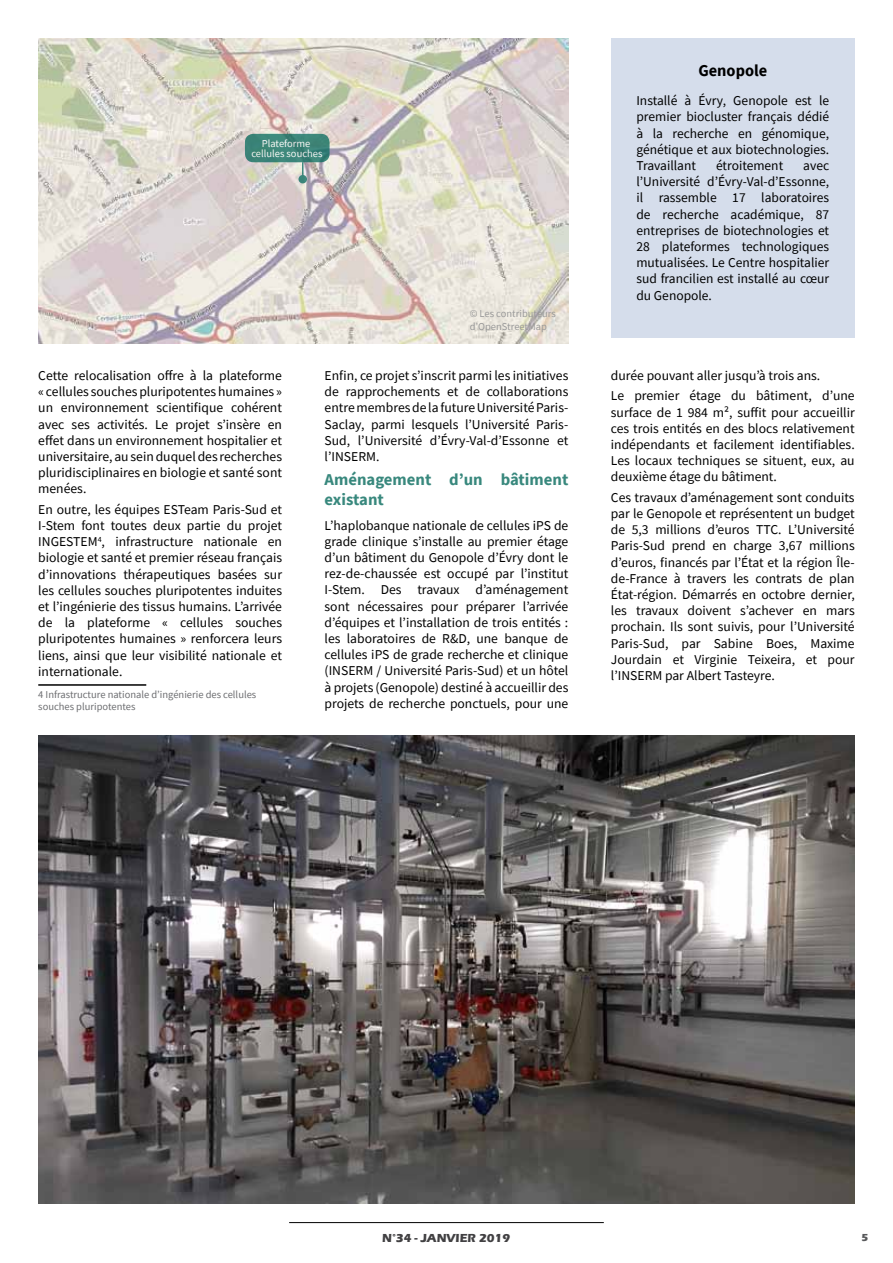
<style>
.page{position:relative;width:893px;height:1263px;background:#fff}
.page>*{position:absolute;margin:0;border:0;box-sizing:border-box;transform-origin:0 0}
.t1{font:700 16.5px/19.8px "Source Sans Pro";color:#38887d}
.t2{font:700 16.5px "Source Sans Pro";color:#000}
.t3{font:13.5px/16.2px "Source Sans Pro";color:#000;text-align:justify}
.t4{font:700 12px "Eras ITC";color:#414042}
.t5{font:10.5px/12.6px "Source Sans Pro";color:#6d6e71}
.t6{font:10.5px/12.6px "Source Sans Pro";color:#999}
.t7{font:10.5px/10.5px "Source Sans Pro";color:#fff;text-align:center}
.t8{font:700 10.5px "Eras ITC";color:#58595b}
</style>
<div class="page">
<hr style="left:289px;top:1222px;width:315px;height:1px;background:#000">
<hr style="left:38px;top:684px;width:108px;height:2px;background:#000">
<img style="left:38px;top:735px;width:817px;height:468px">
<img style="left:38px;top:38px;width:530px;height:306px">
<div style="left:611px;top:38px;width:244px;height:300px;background:#d5ddeb"></div>
<svg style="left:245px;top:134px;width:85px;height:28px;fill:#3d8579"></svg>
<svg style="left:298px;top:175px;width:9px;height:8px"></svg>
<svg style="left:302px;top:162px;width:1px;height:13px"></svg>
<p class="t7" style="left:251px;top:138px;width:73px">Plateforme cellules souches</p>
<p class="t6" style="left:470px;top:307px;width:88px">© Les contributeurs d’OpenStreetMap</p>
<p class="t3" style="left:38px;top:367px;width:245px">Cette relocalisation offre à la plateforme « cellules souches pluripotentes humaines » un environnement scientifique cohérent avec ses activités. Le projet s’insère en effet dans un environnement hospitalier et universitaire, au sein duquel des recherches pluridisciplinaires en biologie et santé sont menées.</p>
<p class="t3" style="left:38px;top:501px;width:245px">En outre, les équipes ESTeam Paris-Sud et I-Stem font toutes deux partie du projet INGESTEM<sup>4</sup>, infrastructure nationale en biologie et santé et premier réseau français d’innovations thérapeutiques basées sur les cellules souches pluripotentes induites et l’ingénierie des tissus humains. L’arrivée de la plateforme « cellules souches pluripotentes humaines » renforcera leurs liens, ainsi que leur visibilité nationale et internationale.</p>
<p class="t5" style="left:38px;top:688px;width:220px">4 Infrastructure nationale d’ingénierie des cellules souches pluripotentes</p>
<p class="t3" style="left:325px;top:367px;width:245px">Enfin, ce projet s’inscrit parmi les initiatives de rapprochements et de collaborations entre membres de la future Université Paris-Saclay, parmi lesquels l’Université Paris-Sud, l’Université d’Évry-Val-d’Essonne et l’INSERM.</p>
<p class="t1" style="left:325px;top:469px;width:245px">Aménagement d’un bâtiment existant</p>
<p class="t3" style="left:325px;top:517px;width:245px">L’haplobanque nationale de cellules iPS de grade clinique s’installe au premier étage d’un bâtiment du Genopole d’Évry dont le rez-de-chaussée est occupé par l’institut I-Stem. Des travaux d’aménagement sont nécessaires pour préparer l’arrivée d’équipes et l’installation de trois entités : les laboratoires de R&amp;D, une banque de cellules iPS de grade recherche et clinique (INSERM / Université Paris-Sud) et un hôtel à projets (Genopole) destiné à accueillir des projets de recherche ponctuels, pour une</p>
<p class="t2" style="left:698px;top:60px;width:70px">Genopole</p>
<p class="t3" style="left:636px;top:92px;width:194px">Installé à Évry, Genopole est le premier biocluster français dédié à la recherche en génomique, génétique et aux biotechnologies.<br>Travaillant</p>
<p class="t3" style="left:716px;top:157px;width:69px">étroitement</p>
<p class="t3" style="left:636px;top:157px;width:194px;text-indent:167px">avec l’Université d’Évry-Val-d’Essonne, il rassemble 17 laboratoires de recherche académique, 87 entreprises de biotechnologies et 28 plateformes technologiques mutualisées. Le Centre hospitalier sud francilien est installé au cœur du Genopole.</p>
<p class="t3" style="left:611px;top:365px;width:245px;line-height:20.4px">durée pouvant aller jusqu’à trois ans.<br>Le premier étage du bâtiment, d’une</p>
<p class="t3" style="left:611px;top:404px;width:245px">surface de 1 984 m², suffit pour accueillir ces trois entités en des blocs relativement indépendants et facilement identifiables.<br>Les locaux techniques se situent, eux, au deuxième étage du bâtiment.</p>
<p class="t3" style="left:611px;top:489px;width:245px">Ces travaux d’aménagement sont conduits par le Genopole et représentent un budget de 5,3 millions d’euros TTC. L’Université Paris-Sud prend en charge 3,67 millions d’euros, financés par l’État et la région Île&shy;de-France à travers les contrats de plan État-région. Démarrés en octobre dernier, les travaux doivent s’achever en mars prochain. Ils sont suivis, pour l’Université Paris-Sud, par Sabine Boes, Maxime Jourdain et Virginie Teixeira, et pour l’INSERM par Albert Tasteyre.</p>
<p class="t4" style="left:382px;top:1231px;width:129px">N°34 - JANVIER 2019</p>
<p class="t8" style="left:861px;top:1231px;width:8px">5</p>
</div>
